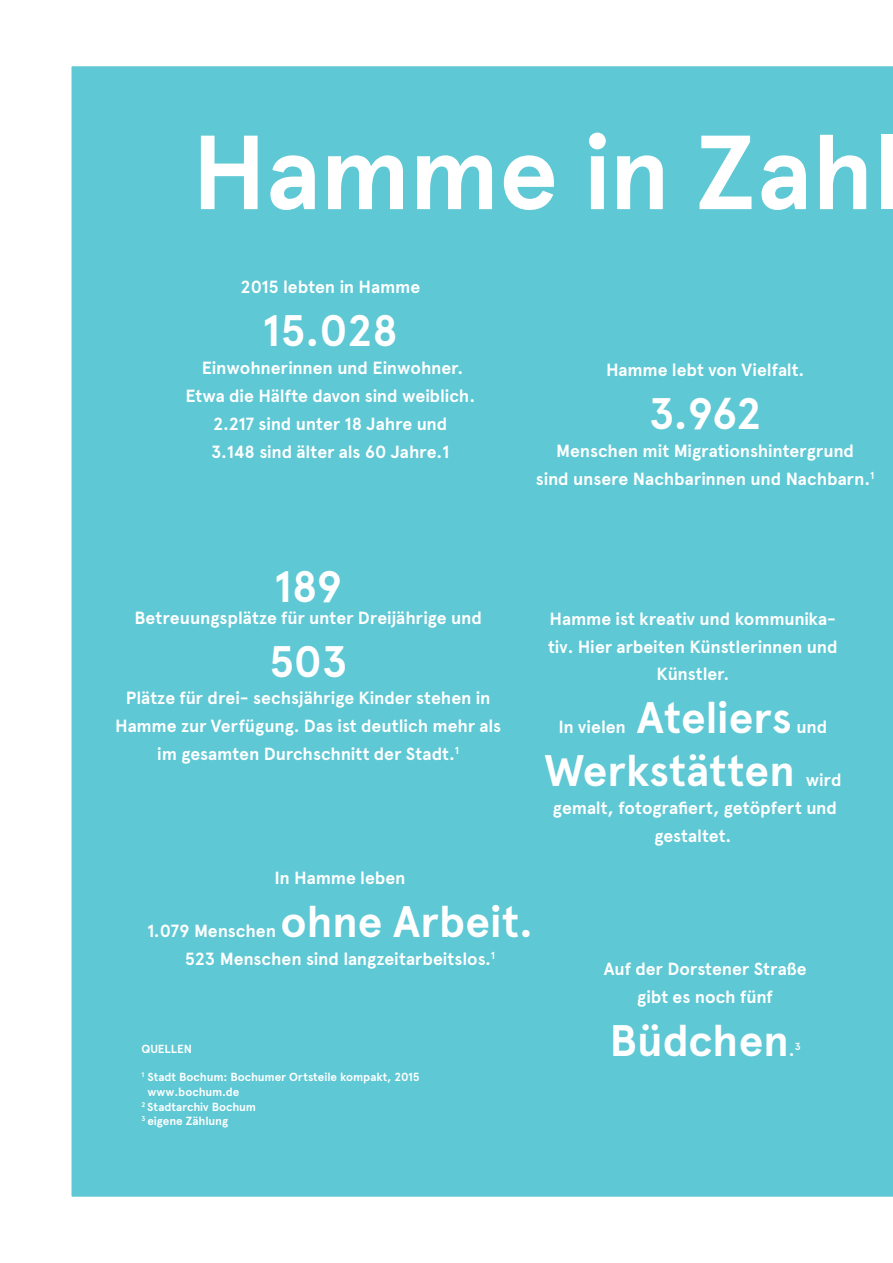
<style>
.page{position:relative;width:893px;height:1263px;background:#fff}
.page>*{position:absolute;margin:0;border:0;box-sizing:border-box;transform-origin:0 0}
.t1{font:700 105px "Apercu Pro";letter-spacing:-.005em;color:#fff}
.t2{font:700 44.1px "Apercu Pro";letter-spacing:-.005em;color:#fff}
.Hamme_in_Zahlen_klei{font:700 17.7px/27.9px "Apercu Pro";letter-spacing:-.005em;color:#fff;text-align:center}
.t3{font:700 11.7px "Apercu Pro";letter-spacing:-.005em;color:#fff}
</style>
<div class="page">
<div style="left:71px;top:66px;width:822px;height:1131px;background:#5ec8d4"></div>
<p class="t1" style="left:191px;top:93px;width:713px">Hamme in Zahl</p>
<p class="Hamme_in_Zahlen_klei" style="left:241px;top:272px;width:181px">2015 lebten in Hamme</p>
<p class="t2" style="left:262px;top:297px;width:138px">15.028</p>
<p class="Hamme_in_Zahlen_klei" style="left:202px;top:353px;width:263px">Einwohnerinnen und Einwohner.</p>
<p class="Hamme_in_Zahlen_klei" style="left:185px;top:381px;width:291px">Etwa die Hälfte davon sind weiblich.</p>
<p class="Hamme_in_Zahlen_klei" style="left:213px;top:409px;width:236px">2.217 sind unter 18 Jahre und</p>
<p class="Hamme_in_Zahlen_klei" style="left:211px;top:437px;width:240px">3.148 sind älter als 60 Jahre.1</p>
<p class="t2" style="left:274px;top:554px;width:70px">189</p>
<p class="Hamme_in_Zahlen_klei" style="left:134px;top:603px;width:349px">Betreuungsplätze für unter Dreijährige und</p>
<p class="t2" style="left:269px;top:628px;width:81px">503</p>
<p class="Hamme_in_Zahlen_klei" style="left:115px;top:684px;width:388px">Plätze für drei- sechsjährige Kinder stehen in<br>Hamme zur Verfügung. Das ist deutlich mehr als im gesamten Durchschnitt der Stadt.<sup>1</sup></p>
<p class="Hamme_in_Zahlen_klei" style="left:275px;top:863px;width:133px">In Hamme leben</p>
<p class="Hamme_in_Zahlen_klei" style="left:606px;top:355px;width:200px">Hamme lebt von Vielfalt.</p>
<p class="t2" style="left:649px;top:380px;width:114px">3.962</p>
<p class="Hamme_in_Zahlen_klei" style="left:556px;top:436px;width:299px">Menschen mit Migrationshintergrund</p>
<p class="Hamme_in_Zahlen_klei" style="left:536px;top:464px;width:340px">sind unsere Nachbarinnen und Nachbarn.<sup>1</sup></p>
<p class="Hamme_in_Zahlen_klei" style="left:548px;top:604px;width:291px">Hamme ist kreativ und kommunika&shy;tiv. Hier arbeiten Künstlerinnen und<br>Künstler.</p>
<p class="Hamme_in_Zahlen_klei" style="left:558px;top:713px;width:69px">In vielen</p>
<p class="t2" style="left:637px;top:685px;width:157px">Ateliers</p>
<p class="Hamme_in_Zahlen_klei" style="left:796px;top:713px;width:32px">und</p>
<p class="t2" style="left:544px;top:738px;width:252px">Werkstätten</p>
<p class="Hamme_in_Zahlen_klei" style="left:806px;top:766px;width:37px">wird</p>
<p class="Hamme_in_Zahlen_klei" style="left:553px;top:794px;width:286px">gemalt, fotografiert, getöpfert und gestaltet.</p>
<p class="t2" style="left:280px;top:888px;width:254px">ohne Arbeit.</p>
<p class="Hamme_in_Zahlen_klei" style="left:185px;top:944px;width:312px">523 Menschen sind langzeitarbeitslos.<sup>1</sup></p>
<p class="Hamme_in_Zahlen_klei" style="left:147px;top:916px;width:131px">1.079 Menschen</p>
<p class="t3" style="left:142px;top:1040px;width:52px">QUELLEN</p>
<p class="t3" style="left:142px;top:1068px;width:280px"><sup>1</sup> Stadt Bochum: Bochumer Ortsteile kompakt, 2015</p>
<p class="t3" style="left:147px;top:1083px;width:93px">www.bochum.de</p>
<p class="t3" style="left:142px;top:1098px;width:116px"><sup>2</sup> Stadtarchiv Bochum</p>
<p class="t3" style="left:142px;top:1112px;width:88px"><sup>3</sup> eigene Zählung</p>
<p class="Hamme_in_Zahlen_klei" style="left:604px;top:955px;width:204px">Auf der Dorstener Straße gibt es noch fünf</p>
<p class="t2" style="left:610px;top:1007px;width:181px">Büdchen</p>
<p class="Hamme_in_Zahlen_klei" style="left:789px;top:1035px;width:13px">.<sup>3</sup></p>
</div>
